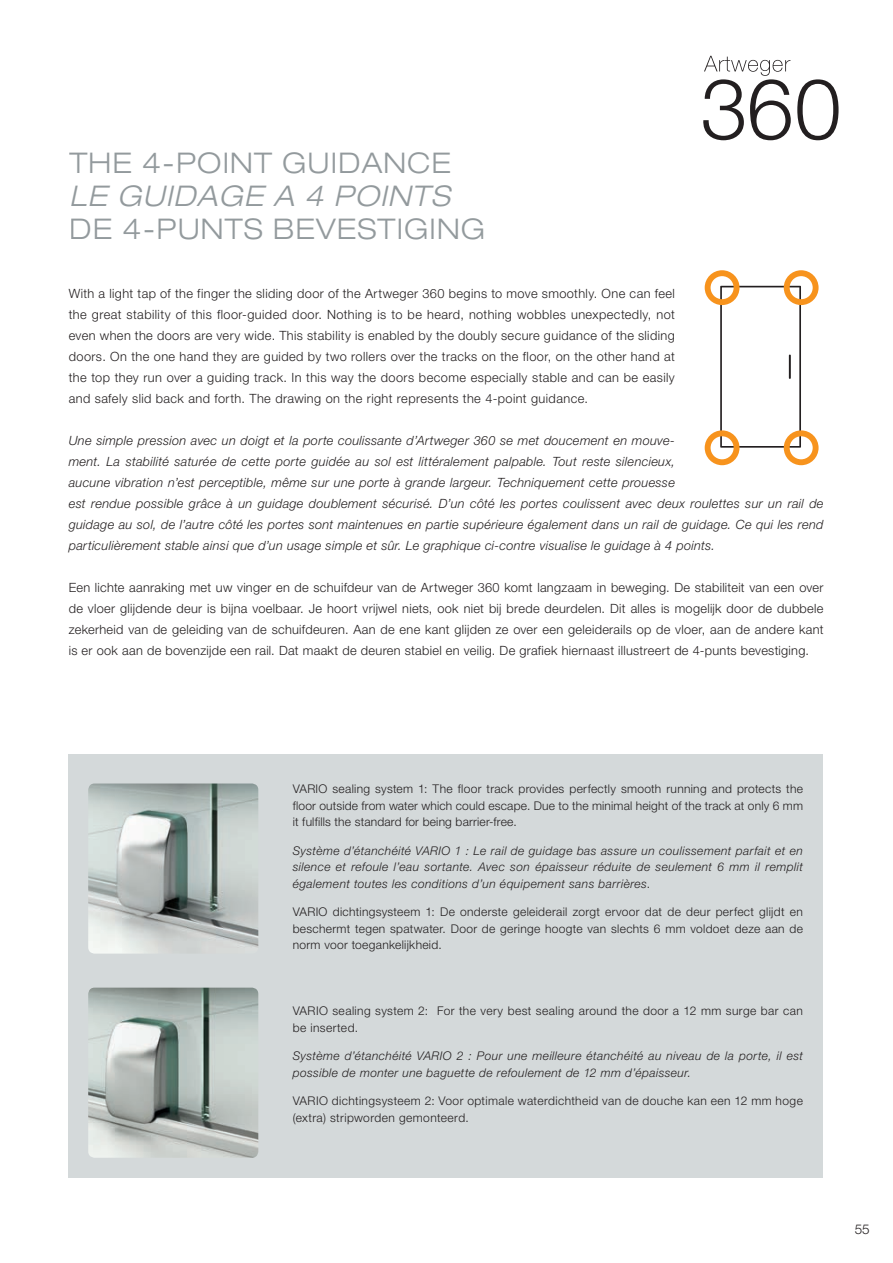
<style>
.page{position:relative;width:893px;height:1263px;background:#fff}
.page>*{position:absolute;margin:0;border:0;box-sizing:border-box;transform-origin:0 0}
.t1{font:300 expanded 28.5px "Helvetica Neue LT Std";letter-spacing:.04em;color:#939a9d}
.t2{font:italic 300 expanded 28.5px "Helvetica Neue LT Std";letter-spacing:.04em;color:#939a9d}
.t3{font:300 13.5px "Helvetica Neue LT Std";color:#231f20}
.t4{font:300 12.75px/21px "Helvetica Neue LT Std";letter-spacing:.025em;color:#231f20;text-align:justify}
.t5{font:italic 300 12.75px/21px "Helvetica Neue LT Std";letter-spacing:.02em;color:#231f20}
.t6{font:300 12px/16.5px "Helvetica Neue LT Std";letter-spacing:.03em;color:#231f20;text-align:justify}
.t7{font:italic 300 12px/16.5px "Helvetica Neue LT Std";letter-spacing:.035em;color:#231f20;text-align:justify}
.s1{font-style:normal}
</style>
<div class="page">
<div style="left:69px;top:755px;width:754px;height:423px;background:#d4d9da"></div>
<svg style="left:703px;top:56px;width:135px;height:84px"></svg>
<img style="left:88px;top:988px;width:170px;height:170px">
<img style="left:88px;top:783px;width:170px;height:171px">
<svg style="left:705px;top:270px;width:114px;height:195px"></svg>
<hr style="left:789px;top:355px;width:2px;height:24px;background:#231f20">
<h1 class="t1" style="left:69px;top:146px;width:383px">THE 4-POINT GUIDANCE</h1>
<h1 class="t2" style="left:69px;top:179px;width:382px">LE GUIDAGE A 4 POINTS</h1>
<h1 class="t1" style="left:69px;top:212px;width:417px">DE 4-PUNTS BEVESTIGING</h1>
<p class="t4" style="left:69px;top:282px;width:608px">With a light tap of the finger the sliding door of the Artweger 360 begins to move smoothly. One can feel the great stability of this floor-guided door. Nothing is to be heard, nothing wobbles unexpectedly, not even when the doors are very wide. This stability is enabled by the doubly secure guidance of the sliding doors. On the one hand they are guided by two rollers over the tracks on the floor, on the other hand at the top they run over a guiding track. In this way the doors become especially stable and can be easily and safely slid back and forth. The drawing on the right represents the 4-point guidance.</p>
<p class="t5" style="left:69px;top:429px;width:756px">Une simple pression avec un doigt et la porte coulissante d’Artweger 360 se met doucement en mouve-<br>ment. La stabilité saturée de cette porte guidée au sol est littéralement palpable. Tout reste silencieux,<br>aucune vibration n’est perceptible, même sur une porte à grande largeur. Techniquement cette prouesse<br>est rendue possible grâce à un guidage doublement sécurisé. D’un côté les portes coulissent avec deux roulettes sur un rail de guidage au sol, de l’autre côté les portes sont maintenues en partie supérieure également dans un rail de guidage. Ce qui les rend particulièrement stable ainsi que d’un usage simple et sûr. Le graphique ci-contre visualise le guidage à 4 points.</p>
<p class="t4" style="left:69px;top:576px;width:756px">Een lichte aanraking met uw vinger en de schuifdeur van de Artweger 360 komt langzaam in beweging. De stabiliteit van een over de vloer glijdende deur is bijna voelbaar. Je hoort vrijwel niets, ook niet bij brede deurdelen. Dit alles is mogelijk door de dubbele zekerheid van de geleiding van de schuifdeuren. Aan de ene kant glijden ze over een geleiderails op de vloer, aan de andere kant is er ook aan de bovenzijde een rail. Dat maakt de deuren stabiel en veilig. De grafiek hiernaast illustreert de 4-punts bevestiging.</p>
<p class="t6" style="left:293px;top:780px;width:512px">VARIO sealing system 1: The floor track provides perfectly smooth running and protects the floor outside from water which could escape. Due to the minimal height of the track at only 6 mm it fulfills the standard for being barrier-free.</p>
<p class="t7" style="left:293px;top:842px;width:512px">Système d’étanchéité VARIO 1 : Le rail de guidage bas assure un coulissement parfait et en silence et refoule l’eau sortante. Avec son épaisseur réduite de seulement 6 mm il remplit également toutes les conditions d’un équipement sans barrières<span class="s1">.</span></p>
<p class="t6" style="left:293px;top:903px;width:512px">VARIO dichtingsysteem 1: De onderste geleiderail zorgt ervoor dat de deur perfect glijdt en beschermt tegen spatwater. Door de geringe hoogte van slechts 6 mm voldoet deze aan de norm voor toegankelijkheid.</p>
<p class="t6" style="left:293px;top:1002px;width:512px">VARIO sealing system 2: For the very best sealing around the door a 12 mm surge bar can be inserted.</p>
<p class="t7" style="left:293px;top:1047px;width:512px">Système d’étanchéité VARIO 2 : Pour une meilleure étanchéité au niveau de la porte, il est possible de monter une baguette de refoulement de 12 mm d’épaisseur.</p>
<p class="t6" style="left:293px;top:1092px;width:512px">VARIO dichtingsysteem 2: Voor optimale waterdichtheid van de douche kan een 12 mm hoge (extra) stripworden gemonteerd.</p>
<p class="t3" style="left:855px;top:1221px;width:17px">55</p>
</div>
